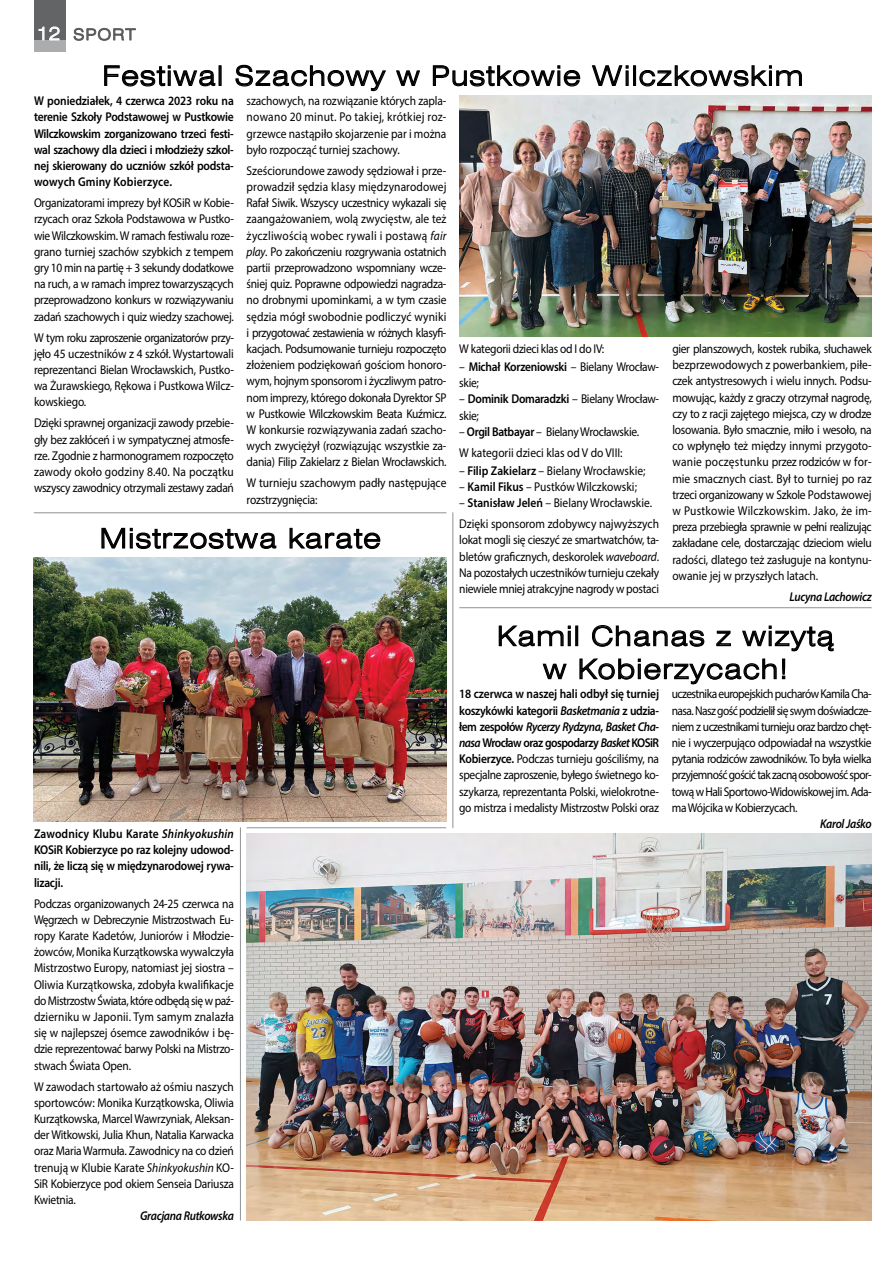
<style>
.page{position:relative;width:893px;height:1263px;background:#fff}
.page>*{position:absolute;margin:0;border:0;box-sizing:border-box;transform-origin:0 0}
.t1{font:27px/33px "Swis 721 Lt Ex EU";letter-spacing:.05em;color:#000;text-align:center}
.t2{font:15.75px "Swis 721 Lt Ex EU";letter-spacing:.075em;color:#58595b}
.t3{font:12.75px/16.2px "Myriad Pro";letter-spacing:-.02em;color:#000;text-align:justify;scale:.9 1}
.t4{font:600 12.75px/16.2px "Myriad Pro";letter-spacing:-.02em;color:#000;text-align:justify;scale:.9 1}
.t5{font:12.75px/21px "Myriad Pro";color:#000;scale:.9 1}
.t6{font:italic 600 12.75px "Myriad Pro";letter-spacing:-.025em;color:#000;scale:.9 1}
.s1{font-size:18px;color:#fff}
.s2{font-style:italic}
.s3{font-weight:600}
.s4{font-weight:600;font-style:italic}
</style>
<div class="page">
<hr style="left:459px;top:607px;width:413px;height:1px;background:#8e9195">
<hr style="left:34px;top:512px;width:412px;height:1px;background:#8e9195">
<hr style="left:240px;top:827px;width:1px;height:393px;background:#8e9195">
<hr style="left:452px;top:512px;width:1px;height:316px;background:#8e9195">
<hr style="left:247px;top:827px;width:199px;height:1px;background:#8e9195">
<svg style="left:498px;top:625px;width:73px;height:22px"></svg>
<div style="left:568px;top:631px;width:3px;height:15px;border:1px solid #000"></div>
<div style="left:575px;top:625px;width:3px;height:21px;border:1px solid #000"></div>
<svg style="left:592px;top:625px;width:113px;height:22px"></svg>
<svg style="left:716px;top:630px;width:15px;height:17px"></svg>
<svg style="left:742px;top:625px;width:92px;height:27px"></svg>
<svg style="left:542px;top:663px;width:25px;height:17px"></svg>
<svg style="left:579px;top:658px;width:207px;height:27px"></svg>
<svg style="left:101px;top:527px;width:176px;height:22px"></svg>
<svg style="left:289px;top:527px;width:92px;height:22px"></svg>
<img style="left:34px;top:557px;width:412px;height:264px">
<svg style="left:104px;top:65px;width:112px;height:22px"></svg>
<svg style="left:235px;top:64px;width:151px;height:28px"></svg>
<svg style="left:396px;top:70px;width:24px;height:16px"></svg>
<svg style="left:432px;top:65px;width:149px;height:22px"></svg>
<svg style="left:591px;top:65px;width:38px;height:21px"></svg>
<div style="left:626px;top:70px;width:3px;height:16px;border:1px solid #000"></div>
<div style="left:633px;top:65px;width:3px;height:21px;border:1px solid #000"></div>
<svg style="left:639px;top:65px;width:163px;height:22px"></svg>
<img style="left:459px;top:96px;width:413px;height:240px">
<img style="left:247px;top:834px;width:625px;height:386px">
<div style="left:34px;top:0;width:31px;height:40px;background:#636466"></div>
<div style="left:34px;top:40px;width:31px;height:11px;background:#abacad"></div>
<svg style="left:38px;top:26px;width:22px;height:15px"></svg>
<svg style="left:73px;top:28px;width:63px;height:13px"></svg>
<p class="t2" style="left:37px;top:25px;width:100px"><span class="s1">12</span> SPORT</p>
<h1 class="t1" style="left:102px;top:60px;width:702px">Festiwal Szachowy w Pustkowie Wilczkowskim</h1>
<p class="t4" style="left:34px;top:93px;width:224px">W poniedziałek, 4 czerwca 2023 roku na terenie Szkoły Podstawowej w Pustkowie Wilczkowskim zorganizowano trzeci festi&shy;wal szachowy dla dzieci i młodzieży szkol&shy;nej skierowany do uczniów szkół podsta&shy;wowych Gminy Kobierzyce.</p>
<p class="t3" style="left:34px;top:195px;width:224px">Organizatorami imprezy był KOSiR w Kobie&shy;rzycach oraz Szkoła Podstawowa w Pustko&shy;wie Wilczkowskim. W ramach festiwalu roze&shy;grano turniej szachów szybkich z tempem gry 10 min na partię + 3 sekundy dodatkowe na ruch, a w ramach imprez towarzyszących przeprowadzono konkurs w rozwiązywaniu zadań szachowych i quiz wiedzy szachowej.</p>
<p class="t3" style="left:34px;top:329px;width:224px">W tym roku zaproszenie organizatorów przy&shy;jęło 45 uczestników z 4 szkół. Wystartowali reprezentanci Bielan Wrocławskich, Pustko&shy;wa Żurawskiego, Rękowa i Pustkowa Wilcz&shy;kowskiego.</p>
<p class="t3" style="left:34px;top:415px;width:224px">Dzięki sprawnej organizacji zawody przebie&shy;gły bez zakłóceń i w sympatycznej atmosfe&shy;rze. Zgodnie z harmonogramem rozpoczęto zawody około godziny 8.40. Na początku wszyscy zawodnicy otrzymali zestawy zadań</p>
<p class="t3" style="left:247px;top:93px;width:224px">szachowych, na rozwiązanie których zapla&shy;nowano 20 minut. Po takiej, krótkiej roz&shy;grzewce nastąpiło skojarzenie par i można było rozpocząć turniej szachowy.</p>
<p class="t3" style="left:247px;top:162px;width:224px">Sześciorundowe zawody sędziował i prze&shy;prowadził sędzia klasy międzynarodowej Rafał Siwik. Wszyscy uczestnicy wykazali się zaangażowaniem, wolą zwycięstw, ale też życzliwością wobec rywali i postawą <span class="s2">fair play</span>. Po zakończeniu rozgrywania ostatnich partii przeprowadzono wspomniany wcze&shy;śniej quiz. Poprawne odpowiedzi nagradza&shy;no drobnymi upominkami, a w tym czasie sędzia mógł swobodnie podliczyć wyniki i przygotować zestawienia w różnych klasyfi&shy;kacjach. Podsumowanie turnieju rozpoczęto złożeniem podziękowań gościom honoro&shy;wym, hojnym sponsorom i życzliwym patro&shy;nom imprezy, którego dokonała Dyrektor SP w Pustkowie Wilczkowskim Beata Kuźmicz.<br>W konkursie rozwiązywania zadań szacho&shy;wych zwyciężył (rozwiązując wszystkie za&shy;dania) Filip Zakielarz z Bielan Wrocławskich.</p>
<p class="t5" style="left:247px;top:475px;width:224px;line-height:16.2px">W turnieju szachowym padły następujące rozstrzygnięcia:</p>
<p class="t3" style="left:672px;top:340px;width:223px">gier planszowych, kostek rubika, słuchawek bezprzewodowych z powerbankiem, piłe&shy;czek antystresowych i wielu innych. Podsu&shy;mowując, każdy z graczy otrzymał nagrodę, czy to z racji zajętego miejsca, czy w drodze losowania. Było smacznie, miło i wesoło, na co wpłynęło też między innymi przygoto&shy;wanie poczęstunku przez rodziców w for&shy;mie smacznych ciast. Był to turniej po raz trzeci organizowany w Szkole Podstawowej w Pustkowie Wilczkowskim. Jako, że im&shy;preza przebiegła sprawnie w pełni realizując zakładane cele, dostarczając dzieciom wielu radości, dlatego też zasługuje na kontynu&shy;owanie jej w przyszłych latach.</p>
<p class="t6" style="left:789px;top:588px;width:93px">Lucyna Lachowicz</p>
<p class="t3" style="left:459px;top:340px;width:163px">W kategorii dzieci klas od I do IV:</p>
<p class="t3" style="left:459px;top:358px;width:224px">– <span class="s3">Michał Korzeniowski</span> – Bielany Wrocław&shy;skie;</p>
<p class="t3" style="left:459px;top:391px;width:224px">– <span class="s3">Dominik Domaradzki</span> – Bielany Wrocław&shy;skie;</p>
<p class="t5" style="left:459px;top:421px;width:201px">– <span class="s3">Orgil Batbayar</span> – Bielany Wrocławskie.<br>W kategorii dzieci klas od V do VIII:</p>
<p class="t5" style="left:459px;top:460px;width:208px">– <span class="s3">Filip Zakielarz</span> – Bielany Wrocławskie;</p>
<p class="t5" style="left:459px;top:476px;width:199px">– <span class="s3">Kamil Fikus</span> – Pustków Wilczkowski;</p>
<p class="t5" style="left:459px;top:492px;width:224px">– <span class="s3">Stanisław Jeleń</span> – Bielany Wrocławskie.<br>Dzięki sponsorom zdobywcy najwyższych</p>
<p class="t3" style="left:459px;top:532px;width:224px">lokat mogli się cieszyć ze smartwatchów, ta&shy;bletów graficznych, deskorolek <span class="s2">waveboard</span>.<br>Na pozostałych uczestników turnieju czekały niewiele mniej atrakcyjne nagrody w postaci</p>
<h1 class="t1" style="left:100px;top:522px;width:283px">Mistrzostwa karate</h1>
<p class="t4" style="left:34px;top:825px;width:224px">Zawodnicy Klubu Karate <span class="s2">Shinkyokushin </span>KOSiR Kobierzyce po raz kolejny udowod&shy;nili, że liczą się w międzynarodowej rywa&shy;lizacji.</p>
<p class="t3" style="left:34px;top:895px;width:224px">Podczas organizowanych 24-25 czerwca na Węgrzech w Debreczynie Mistrzostwach Eu&shy;ropy Karate Kadetów, Juniorów i Młodzie&shy;żowców, Monika Kurzątkowska wywalczyła Mistrzostwo Europy, natomiast jej siostra – Oliwia Kurzątkowska, zdobyła kwalifikacje do Mistrzostw Świata, które odbędą się w paź&shy;dzierniku w Japonii. Tym samym znalazła się w najlepszej ósemce zawodników i bę&shy;dzie reprezentować barwy Polski na Mistrzo&shy;stwach Świata Open.</p>
<p class="t3" style="left:34px;top:1078px;width:224px">W zawodach startowało aż ośmiu naszych sportowców: Monika Kurzątkowska, Oliwia Kurzątkowska, Marcel Wawrzyniak, Aleksan&shy;der Witkowski, Julia Khun, Natalia Karwacka oraz Maria Warmuła. Zawodnicy na co dzień trenują w Klubie Karate <span class="s2">Shinkyokushin</span> KO-SiR Kobierzyce pod okiem Senseia Dariusza Kwietnia.</p>
<p class="t6" style="left:140px;top:1208px;width:106px">Gracjana Rutkowska</p>
<h1 class="t1" style="left:497px;top:620px;width:338px">Kamil Chanas z wizytą w Kobierzycach!</h1>
<p class="t3" style="left:459px;top:686px;width:224px"><span class="s3">18 czerwca w naszej hali odbył się turniej koszykówki kategorii</span> <span class="s4">Basketmania</span> <span class="s3">z udzia&shy;łem zespołów</span> <span class="s4">Rycerzy Rydzyna</span><span class="s3">,</span> <span class="s4">Basket Cha&shy;nasa</span> <span class="s3">Wrocław oraz gospodarzy</span> <span class="s4">Basket</span> <span class="s3">KOSiR Kobierzyce.</span> Podczas turnieju gościliśmy, na specjalne zaproszenie, byłego świetnego ko&shy;szykarza, reprezentanta Polski, wielokrotne&shy;go mistrza i medalisty Mistrzostw Polski oraz</p>
<p class="t3" style="left:672px;top:686px;width:224px">uczestnika europejskich pucharów Kamila Cha&shy;nasa. Nasz gość podzielił się swym doświadcze&shy;niem z uczestnikami turnieju oraz bardzo chęt&shy;nie i wyczerpująco odpowiadał na wszystkie pytania rodziców zawodników. To była wielka przyjemność gościć tak zacną osobowość spor&shy;tową w Hali Sportowo-Widowiskowej im. Ada&shy;ma Wójcika w Kobierzycach.</p>
<p class="t6" style="left:820px;top:816px;width:59px">Karol Jaśko</p>
</div>
